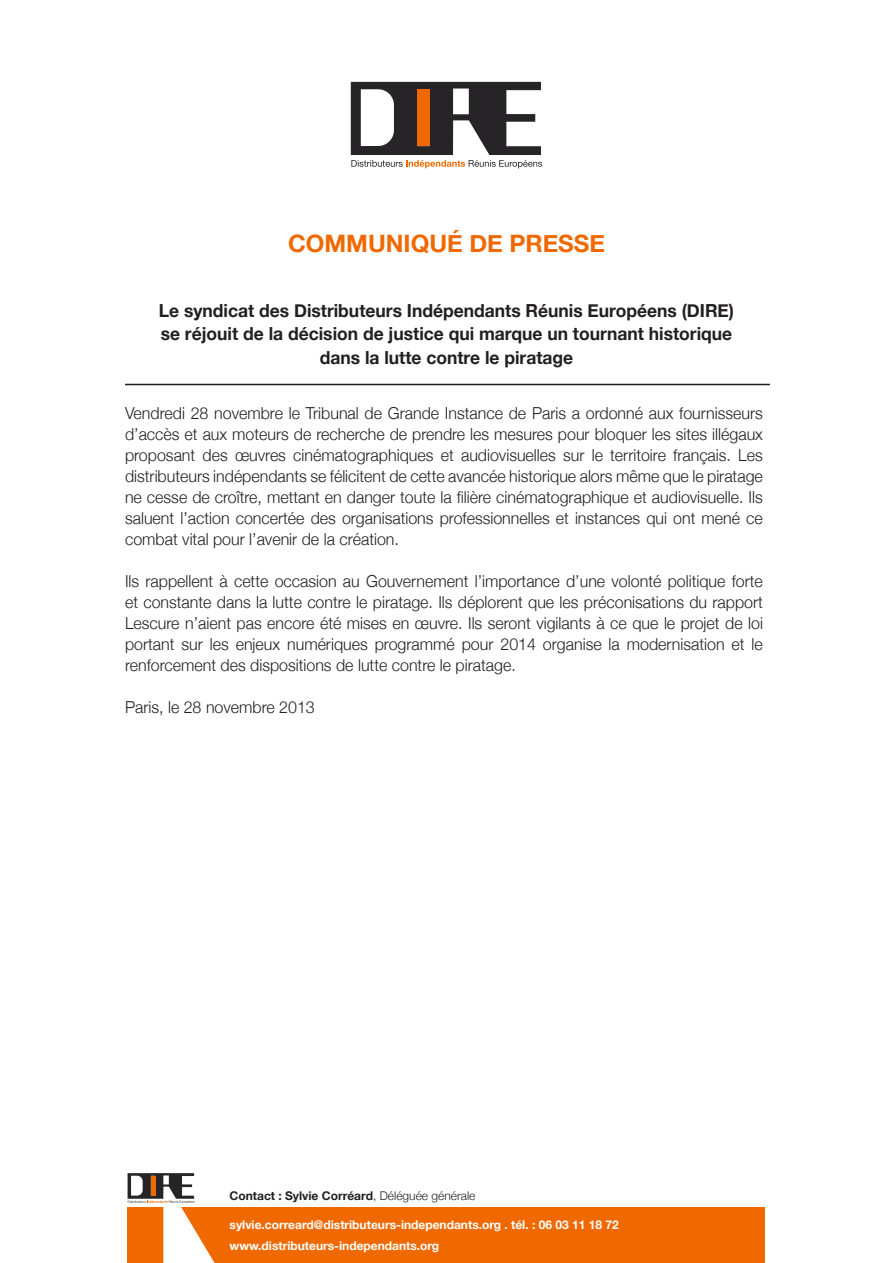
<style>
.page{position:relative;width:893px;height:1263px;background:#fff}
.page>*{position:absolute;margin:0;border:0;box-sizing:border-box;transform-origin:0 0}
.t1{font:700 24px "Helvetica Neue";color:#f06900}
.t2{font:700 18px "Helvetica Neue";color:#231f20}
.t3{font:300 16.5px/21px "Helvetica Neue";color:#231f20;text-align:justify}
.t4{font:700 12px/20.4px "Helvetica Neue";color:#fff}
.t5{font:700 12px "Helvetica Neue";color:#231f20}
.s1{font-weight:300}
</style>
<div class="page">
<div style="left:128px;top:1208px;width:637px;height:55px;background:#f06900"></div>
<svg style="left:128px;top:1173px;width:87px;height:90px"></svg>
<hr style="left:151px;top:1176px;width:4px;height:19px;background:#f06900">
<svg style="left:351px;top:82px;width:191px;height:86px"></svg>
<div style="left:417px;top:89px;width:13px;height:57px;background:#f06900"></div>
<hr style="left:125px;top:384px;width:645px;height:1px;background:#231f20">
<p class="t1" style="left:288px;top:228px;width:318px">COMMUNIQUÉ DE PRESSE</p>
<p class="t2" style="left:159px;top:299px;width:577px">Le syndicat des Distributeurs Indépendants Réunis Européens (DIRE)</p>
<p class="t2" style="left:161px;top:323px;width:573px">se réjouit de la décision de justice qui marque un tournant historique</p>
<p class="t2" style="left:320px;top:346px;width:255px">dans la lutte contre le piratage</p>
<p class="t3" style="left:125px;top:402px;width:639px">Vendredi 28 novembre le Tribunal de Grande Instance de Paris a ordonné aux fournisseurs d’accès et aux moteurs de recherche de prendre les mesures pour bloquer les sites illégaux proposant des œuvres cinématographiques et audiovisuelles sur le territoire français. Les distributeurs indépendants se félicitent de cette avancée historique alors même que le piratage ne cesse de croître, mettant en danger toute la filière cinématographique et audiovisuelle. Ils saluent l’action concertée des organisations professionnelles et instances qui ont mené ce combat vital pour l’avenir de la création.</p>
<p class="t3" style="left:125px;top:570px;width:639px">Ils rappellent à cette occasion au Gouvernement l’importance d’une volonté politique forte et constante dans la lutte contre le piratage. Ils déplorent que les préconisations du rapport Lescure n’aient pas encore été mises en œuvre. Ils seront vigilants à ce que le projet de loi portant sur les enjeux numériques programmé pour 2014 organise la modernisation et le renforcement des dispositions de lutte contre le piratage.</p>
<p class="t3" style="left:125px;top:696px;width:191px">Paris, le 28 novembre 2013</p>
<p class="t5" style="left:230px;top:1188px;width:247px">Contact : Sylvie Corréard<span class="s1">, Déléguée générale</span></p>
<p class="t4" style="left:230px;top:1214px;width:391px">sylvie.correard@distributeurs-independants.org . tél. : 06 03 11 18 72 www.distributeurs-independants.org</p>
</div>
